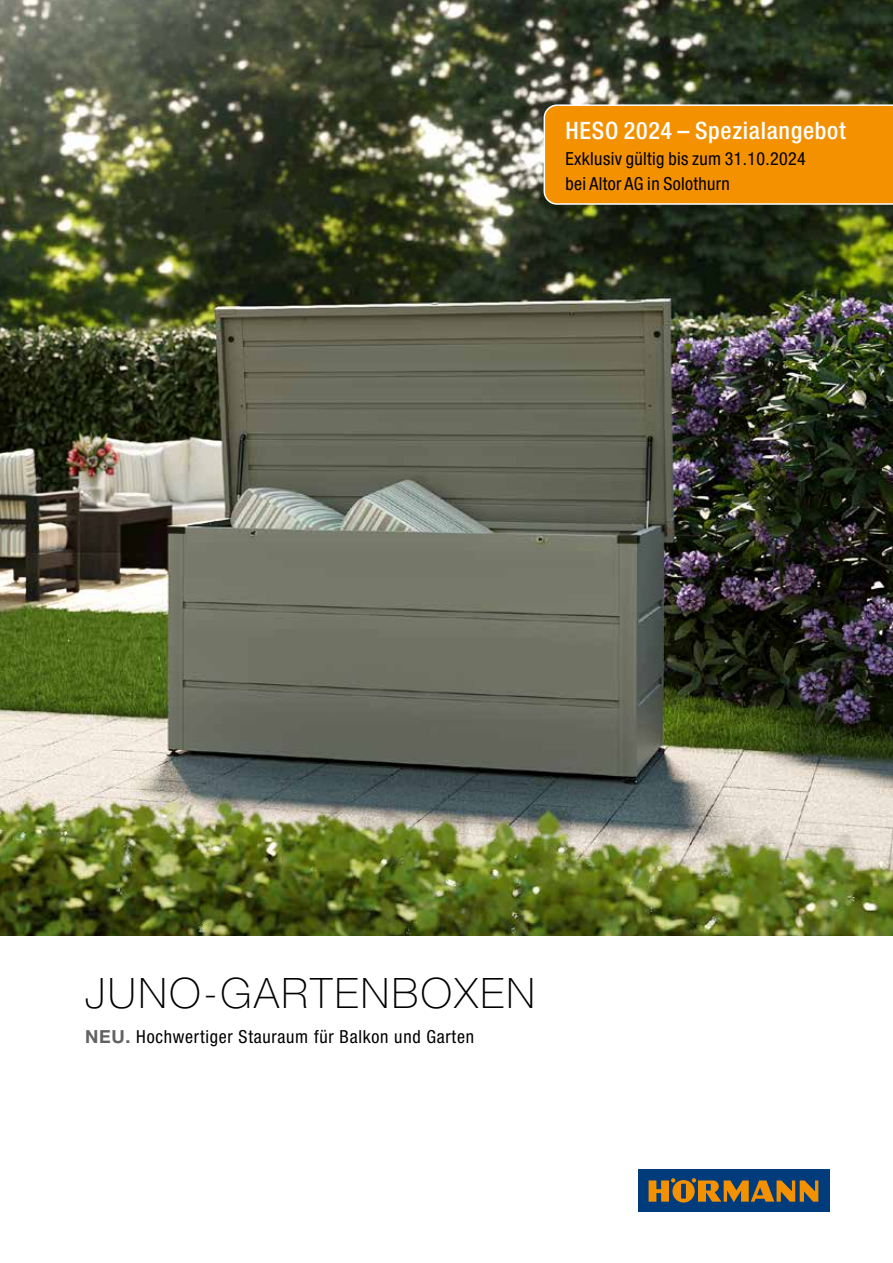
<style>
.page{position:relative;width:893px;height:1263px;background:#fff}
.page>*{position:absolute;margin:0;border:0;box-sizing:border-box;transform-origin:0 0}
.t1{font:100 42px "Hoermann Helvetica Neue";letter-spacing:.06em;color:#000}
.t2{font:500 condensed 24px "Hoermann Helvetica Neue";letter-spacing:.03em;color:#fff}
.t3{font:condensed 18px/25.5px "Hoermann Helvetica Neue";letter-spacing:.02em;color:#000}
.t4{font:condensed 18px "Hoermann Helvetica Neue";letter-spacing:.04em;color:#000}
.s1{font-weight:700;font-stretch:normal;color:#626261}
</style>
<div class="page">
<img style="left:0;top:0;width:893px;height:935px">
<div style="left:638px;top:1170px;width:191px;height:42px;background:#003b7c"></div>
<svg style="left:649px;top:1178px;width:169px;height:24px"></svg>
<div style="left:543px;top:104px;width:350px;height:101px;background:#f39100"></div>
<h2 class="t2" style="left:566px;top:114px;width:282px">HESO 2024 – Spezialangebot</h2>
<p class="t3" style="left:566px;top:145px;width:242px">Exklusiv gültig bis zum 31.10.2024 bei Altor AG in Solothurn</p>
<h1 class="t1" style="left:85px;top:963px;width:451px">JUNO-GARTENBOXEN</h1>
<p class="t4" style="left:85px;top:1025px;width:390px"><span class="s1">NEU.</span> Hochwertiger Stauraum für Balkon und Garten</p>
</div>
